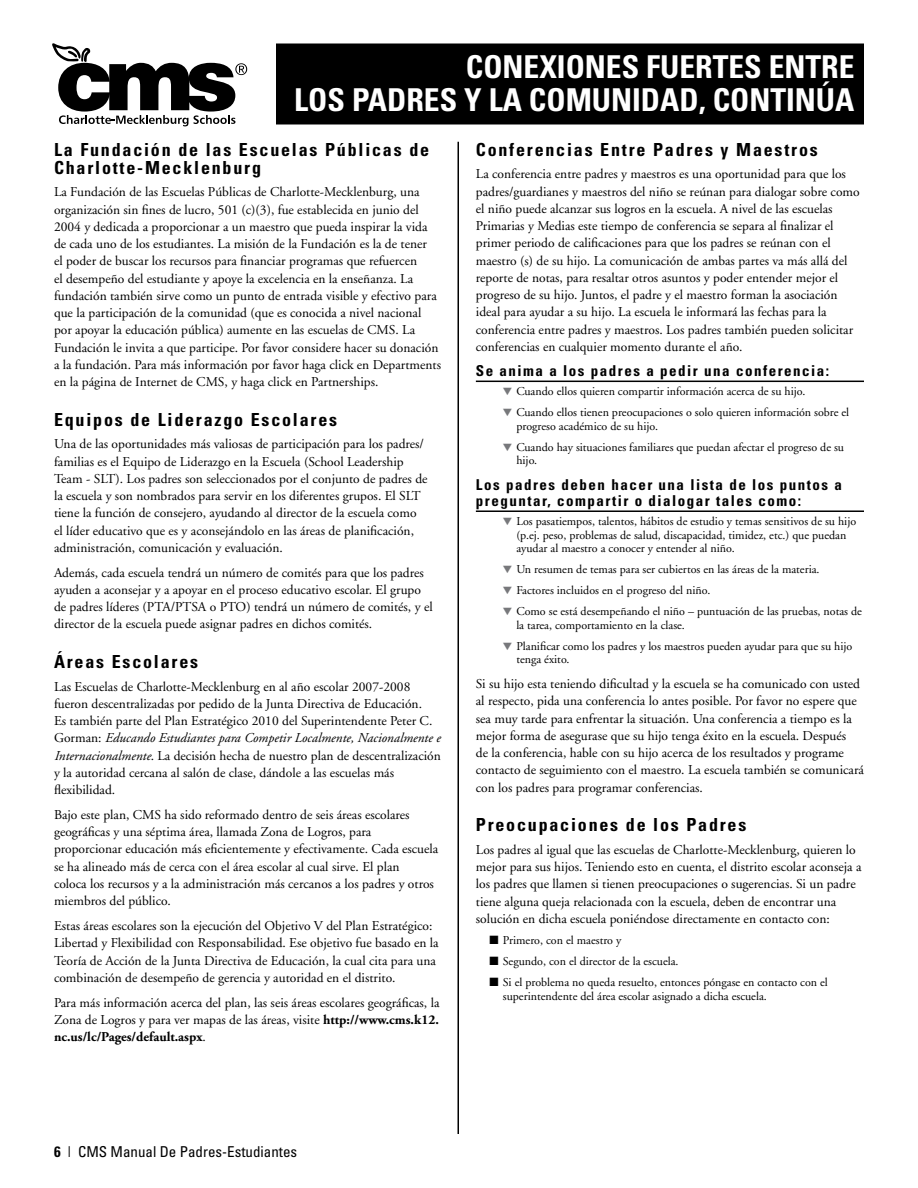
<style>
.page{position:relative;width:918px;height:1188px;background:#fff}
.page>*{position:absolute;margin:0;border:0;box-sizing:border-box;transform-origin:0 0}
.t1{font:700 condensed 31.5px/33px "Univers";color:#fff}
.t2{font:700 condensed 18px/18px "Univers";letter-spacing:.1em;color:#000}
.t3{font:700 condensed 15px/16.5px "Univers";letter-spacing:.1em;color:#000}
.t4{font:condensed 15px "Univers";color:#000}
.t5{font:13.5px/17.2px "Adobe Garamond";color:#000}
.t6{font:12px/13.5px "Adobe Garamond";color:#000}
.s1{font-style:italic}
.s2{font-weight:700}
.s3{color:#77787b}
</style>
<div class="page">
<div style="left:277px;top:44px;width:586px;height:80px;background:#000"></div>
<svg style="left:52px;top:44px;width:195px;height:82px"></svg>
<hr style="left:476px;top:381px;width:388px;height:1px;background:#000">
<hr style="left:476px;top:510px;width:388px;height:2px;background:#000">
<hr style="left:458px;top:142px;width:1px;height:992px;background:#000">
<h1 class="t1" style="left:294px;top:50px;width:562px;text-indent:172px">CONEXIONES FUERTES ENTRE<br>LOS PADRES Y LA COMUNIDAD, contin</h1>
<h1 class="t1" style="left:816px;top:83px;width:36px">úa</h1>
<h2 class="t2" style="left:54px;top:140px;width:377px">La Fundación de las Escuelas Públicas de<br>Charlotte-Mecklenburg</h2>
<p class="t5" style="left:54px;top:184px;width:389px">La Fundación de las Escuelas Públicas de Charlotte-Mecklenburg, una organización sin fines de lucro, 501 (c)(3), fue establecida en junio del 2004 y dedicada a proporcionar a un maestro que pueda inspirar la vida de cada uno de los estudiantes. La misión de la Fundación es la de tener<br>el poder de buscar los recursos para financiar programas que refuercen<br>el desempeño del estudiante y apoye la excelencia en la enseñanza. La fundación también sirve como un punto de entrada visible y efectivo para que la participación de la comunidad (que es conocida a nivel nacional por apoyar la educación pública) aumente en las escuelas de CMS. La Fundación le invita a que participe. Por favor considere hacer su donación a la fundación. Para más información por favor haga click en Departments en la página de Internet de CMS, y haga click en Partnerships.</p>
<h2 class="t2" style="left:54px;top:410px;width:285px">Equipos de Liderazgo Escolares</h2>
<p class="t5" style="left:54px;top:436px;width:375px">Una de las oportunidades más valiosas de participación para los padres/ familias es el Equipo de Liderazgo en la Escuela (School Leadership Team - SLT). Los padres son seleccionados por el conjunto de padres de la escuela y son nombrados para servir en los diferentes grupos. El SLT tiene la función de consejero, ayudando al director de la escuela como el líder educativo que es y aconsejándolo en las áreas de planificación, administración, comunicación y evaluación.</p>
<p class="t5" style="left:54px;top:564px;width:380px">Además, cada escuela tendrá un número de comités para que los padres ayuden a aconsejar y a apoyar en el proceso educativo escolar. El grupo de padres líderes (PTA/PTSA o PTO) tendrá un número de comités, y el director de la escuela puede asignar padres en dichos comités.</p>
<h2 class="t2" style="left:54px;top:652px;width:146px">Áreas Escolares</h2>
<p class="t5" style="left:54px;top:678px;width:388px">Las Escuelas de Charlotte-Mecklenburg en al año escolar 2007-2008 fueron descentralizadas por pedido de la Junta Directiva de Educación.<br>Es también parte del Plan Estratégico 2010 del Superintendente Peter C.<br>Gorman: <span class="s1">Educando Estudiantes para Competir Localmente, Nacionalmente e Internacionalmente</span>. La decisión hecha de nuestro plan de descentralización y la autoridad cercana al salón de clase, dándole a las escuelas más flexibilidad.</p>
<p class="t5" style="left:54px;top:806px;width:386px">Bajo este plan, CMS ha sido reformado dentro de seis áreas escolares geográficas y una séptima área, llamada Zona de Logros, para proporcionar educación más eficientemente y efectivamente. Cada escuela se ha alineado más de cerca con el área escolar al cual sirve. El plan<br>coloca los recursos y a la administración más cercanos a los padres y otros miembros del público.</p>
<p class="t5" style="left:54px;top:917px;width:386px">Estas áreas escolares son la ejecución del Objetivo V del Plan Estratégico:<br>Libertad y Flexibilidad con Responsabilidad. Ese objetivo fue basado en la Teoría de Acción de la Junta Directiva de Educación, la cual cita para una combinación de desempeño de gerencia y autoridad en el distrito.</p>
<p class="t5" style="left:54px;top:994px;width:387px;text-align:justify">Para más información acerca del plan, las seis áreas escolares geográficas, la Zona de Logros y para ver mapas de las áreas, visite <span class="s2">http://www.cms.k12. nc.us/lc/Pages/default.aspx</span>.</p>
<h2 class="t2" style="left:476px;top:140px;width:343px">Conferencias Entre Padres y Maestros</h2>
<p class="t5" style="left:476px;top:166px;width:385px">La conferencia entre padres y maestros es una oportunidad para que los padres/guardianes y maestros del niño se reúnan para dialogar sobre como el niño puede alcanzar sus logros en la escuela. A nivel de las escuelas Primarias y Medias este tiempo de conferencia se separa al finalizar el primer periodo de calificaciones para que los padres se reúnan con el maestro (s) de su hijo. La comunicación de ambas partes va más allá del reporte de notas, para resaltar otros asuntos y poder entender mejor el progreso de su hijo. Juntos, el padre y el maestro forman la asociación ideal para ayudar a su hijo. La escuela le informará las fechas para la conferencia entre padres y maestros. Los padres también pueden solicitar conferencias en cualquier momento durante el año.</p>
<p class="t3" style="left:476px;top:362px;width:355px">Se anima a los padres a pedir una conferencia:</p>
<p class="t6" style="left:503px;top:385px;width:304px"><span class="s3">▼</span> Cuando ellos quieren compartir información acerca de su hijo.</p>
<p class="t6" style="left:516px;top:406px;width:334px;text-indent:-13px"><span class="s3">▼</span> Cuando ellos tienen preocupaciones o solo quieren información sobre el progreso académico de su hijo.</p>
<p class="t6" style="left:516px;top:441px;width:329px;text-indent:-13px"><span class="s3">▼</span> Cuando hay situaciones familiares que puedan afectar el progreso de su hijo.</p>
<p class="t3" style="left:476px;top:476px;width:368px">Los padres deben hacer una lista de los puntos a preguntar, compartir o dialogar tales como:</p>
<p class="t6" style="left:516px;top:515px;width:341px;text-indent:-13px"><span class="s3">▼</span> Los pasatiempos, talentos, hábitos de estudio y temas sensitivos de su hijo (p.ej. peso, problemas de salud, discapacidad, timidez, etc.) que puedan ayudar al maestro a conocer y entender al niño.</p>
<p class="t6" style="left:503px;top:563px;width:318px"><span class="s3">▼</span> Un resumen de temas para ser cubiertos en las áreas de la materia.</p>
<p class="t6" style="left:503px;top:584px;width:209px"><span class="s3">▼</span> Factores incluidos en el progreso del niño.</p>
<p class="t6" style="left:516px;top:605px;width:347px;text-indent:-13px"><span class="s3">▼</span> Como se está desempeñando el niño – puntuación de las pruebas, notas de la tarea, comportamiento en la clase.</p>
<p class="t6" style="left:516px;top:640px;width:337px;text-indent:-13px"><span class="s3">▼</span> Planificar como los padres y los maestros pueden ayudar para que su hijo tenga éxito.</p>
<p class="t5" style="left:476px;top:676px;width:390px">Si su hijo esta teniendo dificultad y la escuela se ha comunicado con usted al respecto, pida una conferencia lo antes posible. Por favor no espere que sea muy tarde para enfrentar la situación. Una conferencia a tiempo es la mejor forma de asegurase que su hijo tenga éxito en la escuela. Después<br>de la conferencia, hable con su hijo acerca de los resultados y programe contacto de seguimiento con el maestro. La escuela también se comunicará con los padres para programar conferencias.</p>
<h2 class="t2" style="left:476px;top:816px;width:272px">Preocupaciones de los Padres</h2>
<p class="t5" style="left:476px;top:841px;width:387px">Los padres al igual que las escuelas de Charlotte-Mecklenburg, quieren lo mejor para sus hijos. Teniendo esto en cuenta, el distrito escolar aconseja a los padres que llamen si tienen preocupaciones o sugerencias. Si un padre tiene alguna queja relacionada con la escuela, deben de encontrar una solución en dicha escuela poniéndose directamente en contacto con:</p>
<p class="t6" style="left:489px;top:934px;width:133px">■ Primero, con el maestro y</p>
<p class="t6" style="left:489px;top:955px;width:191px">■ Segundo, con el director de la escuela.</p>
<p class="t6" style="left:503px;top:976px;width:326px;text-indent:-14px">■ Si el problema no queda resuelto, entonces póngase en contacto con el superintendente del área escolar asignado a dicha escuela.</p>
<p class="t4" style="left:54px;top:1142px;width:245px"><span class="s2">6</span> | CMS Manual De Padres-Estudiantes</p>
</div>
